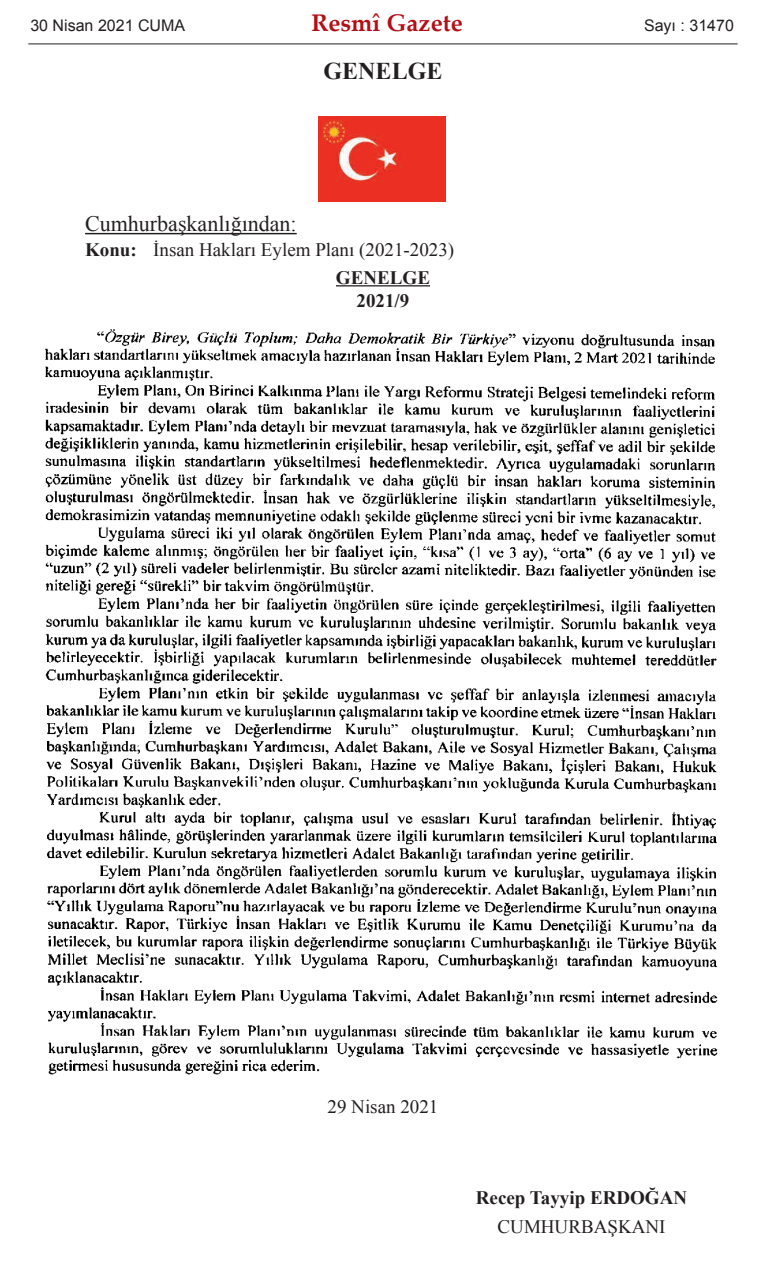
<style>
.page{position:relative;width:766px;height:1265px;background:#fff}
.page>*{position:absolute;margin:0;border:0;box-sizing:border-box;transform-origin:0 0}
.t1{font:700 24px "Palatino Linotype";color:#b40e16}
.t2{font:700 24px "Times New Roman";color:#231f20}
.t3{font:22px "Times New Roman";color:#231f20}
.t4{font:19px/28.2px "Times New Roman";color:#231f20}
.t5{font:700 19px "Times New Roman";color:#231f20}
.t6{font:16px "Arial";color:#231f20}
.s1{font-weight:700}
</style>
<div class="page">
<hr style="left:85px;top:233px;width:211px;height:1px;background:#231f20">
<hr style="left:336px;top:285px;width:94px;height:1px;background:#231f20">
<img style="left:318px;top:117px;width:127px;height:85px">
<img style="left:45px;top:329px;width:673px;height:746px">
<hr style="left:28px;top:44px;width:709px;height:1px;background:#231f20">
<p class="t6" style="left:30px;top:16px;width:156px">30 Nisan 2021 CUMA</p>
<p class="t1" style="left:311px;top:13px;width:153px">Resmî Gazete</p>
<p class="t6" style="left:643px;top:16px;width:91px">Sayı : 31470</p>
<p class="t2" style="left:323px;top:57px;width:120px">GENELGE</p>
<p class="t3" style="left:85px;top:211px;width:213px">Cumhurbaşkanlığından:</p>
<p class="t4" style="left:336px;top:235px;width:120px;text-indent:-251px"><span class="s1">Konu:</span> İnsan Hakları Eylem Planı (2021-2023)<br><span class="s1">GENELGE</span></p>
<p class="t5" style="left:356px;top:290px;width:54px">2021/9</p>
<p class="t4" style="left:327px;top:1092px;width:112px">29 Nisan 2021</p>
<p class="t5" style="left:476px;top:1186px;width:213px">Recep Tayyip ERDOĞAN</p>
<p class="t4" style="left:497px;top:1212px;width:169px">CUMHURBAŞKANI</p>
</div>
